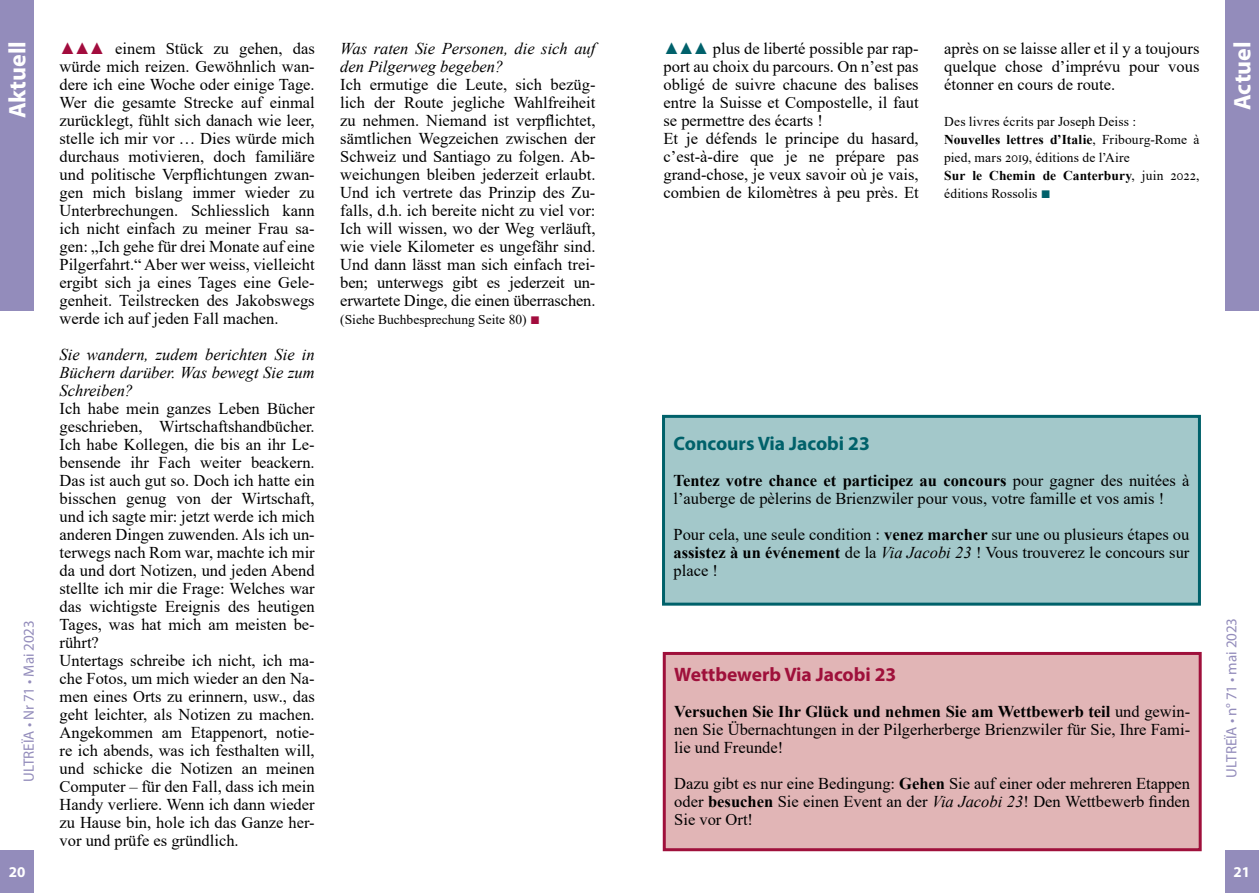
<style>
.page{position:relative;width:1259px;height:893px;background:#fff}
.page>*{position:absolute;margin:0;border:0;box-sizing:border-box;transform-origin:0 0}
.t1{font:700 24px "Myriad Pro";color:#fff}
.t2{font:700 19.5px "Myriad Pro";color:#9f103b}
.t3{font:700 19.5px "Myriad Pro";color:#00616a}
.t4{font:16.5px/18px "Times New Roman";color:#000;text-align:justify}
.t5{font:italic 16.5px/18px "Times New Roman";color:#000;text-align:justify}
.t6{font:15px "Myriad Pro";color:#938cbb}
.t7{font:700 15px "Myriad Pro";color:#fff}
.t8{font:13.5px/18px "Times New Roman";letter-spacing:.005em;color:#000}
.s1{color:#a20c3d}
.s2{color:#00616b}
.s3{font-weight:700}
.s4{font-style:italic;font-size:16.5px;color:#00616b}
.s5{font-style:italic;font-size:16.5px;color:#a20c3d}
.s6{font-style:italic}
</style>
<div class="page">
<div style="left:1225px;top:0;width:34px;height:310px;background:#938cbb"></div>
<div style="left:1225px;top:850px;width:34px;height:43px;background:#938cbb"></div>
<div style="left:0;top:0;width:34px;height:310px;background:#938cbb"></div>
<div style="left:0;top:850px;width:34px;height:43px;background:#938cbb"></div>
<div style="left:663px;top:416px;width:536px;height:188px;background:#a3c8ca"></div>
<div style="left:662px;top:415px;width:539px;height:191px;border:3px solid #00616a"></div>
<div style="left:664px;top:653px;width:536px;height:197px;background:#e1b5b6"></div>
<div style="left:663px;top:652px;width:538px;height:199px;border:3px solid #9f103b"></div>
<p class="t4" style="left:60px;top:39px;width:257px"><span class="s1">▲▲▲</span> einem Stück zu gehen, das würde mich reizen. Gewöhnlich wan&shy;dere ich eine Woche oder einige Tage.<br>Wer die gesamte Strecke auf einmal zurücklegt, fühlt sich danach wie leer, stelle ich mir vor … Dies würde mich durchaus motivieren, doch familiäre und politische Verpflichtungen zwan&shy;gen mich bislang immer wieder zu Unterbrechungen. Schliesslich kann ich nicht einfach zu meiner Frau sa&shy;gen: „Ich gehe für drei Monate auf eine Pilgerfahrt.“ Aber wer weiss, vielleicht ergibt sich ja eines Tages eine Gele&shy;genheit. Teilstrecken des Jakobswegs werde ich auf jeden Fall machen.</p>
<p class="t5" style="left:60px;top:345px;width:257px">Sie wandern, zudem berichten Sie in Büchern darüber. Was bewegt Sie zum Schreiben?</p>
<p class="t4" style="left:60px;top:399px;width:257px;text-align:left">Ich habe mein ganzes Leben Bücher geschrieben, Wirtschaftshandbücher.<br>Ich habe Kollegen, die bis an ihr Le&shy;bensende ihr Fach weiter beackern.<br>Das ist auch gut so. Doch ich hatte ein bisschen genug von der Wirtschaft, und ich sagte mir: jetzt werde ich mich anderen Dingen zuwenden. Als ich un&shy;terwegs nach Rom war, machte ich mir da und dort Notizen, und jeden Abend stellte ich mir die Frage: Welches war das wichtigste Ereignis des heutigen Tages, was hat mich am meisten be&shy;rührt?<br>Untertags schreibe ich nicht, ich ma&shy;che Fotos, um mich wieder an den Na&shy;men eines Orts zu erinnern, usw., das geht leichter, als Notizen zu machen.<br>Angekommen am Etappenort, notie&shy;re ich abends, was ich festhalten will, und schicke die Notizen an meinen Computer – für den Fall, dass ich mein Handy verliere. Wenn ich dann wieder zu Hause bin, hole ich das Ganze her&shy;vor und prüfe es gründlich.</p>
<p class="t4" style="left:663px;top:39px;width:257px;text-align:left"><span class="s2">▲▲▲</span> plus de liberté possible par rap&shy;port au choix du parcours. On n’est pas obligé de suivre chacune des balises entre la Suisse et Compostelle, il faut se permettre des écarts !<br>Et je défends le principe du hasard, c’est-à-dire que je ne prépare pas grand-chose, je veux savoir où je vais, combien de kilomètres à peu près. Et</p>
<h1 class="t1" style="left:2px;top:118px;width:79px;rotate:-90deg">Aktuell</h1>
<p class="t4" style="left:944px;top:39px;width:257px">après on se laisse aller et il y a toujours quelque chose d’imprévu pour vous étonner en cours de route.</p>
<p class="t8" style="left:944px;top:112px;width:257px">Des livres écrits par Joseph Deiss :<br><span class="s3">Nouvelles lettres d’Italie</span>, Fribourg-Rome à pied, mars 2019, éditions de l’Aire<br><span class="s3">Sur le Chemin de Canterbury</span>, juin 2022, éditions Rossolis <span class="s4">■</span></p>
<p class="t5" style="left:340px;top:39px;width:257px">Was raten Sie Personen, die sich auf den Pilgerweg begeben?</p>
<p class="t4" style="left:340px;top:75px;width:257px">Ich ermutige die Leute, sich bezüg&shy;lich der Route jegliche Wahlfreiheit zu nehmen. Niemand ist verpflichtet, sämtlichen Wegzeichen zwischen der Schweiz und Santiago zu folgen. Ab&shy;weichungen bleiben jederzeit erlaubt.<br>Und ich vertrete das Prinzip des Zu&shy;falls, d.h. ich bereite nicht zu viel vor:<br>Ich will wissen, wo der Weg verläuft, wie viele Kilometer es ungefähr sind.<br>Und dann lässt man sich einfach trei&shy;ben; unterwegs gibt es jederzeit un&shy;erwartete Dinge, die einen überraschen.</p>
<p class="t8" style="left:340px;top:310px;width:201px">(Siehe Buchbesprechung Seite 80) <span class="s5">■</span></p>
<h1 class="t1" style="left:1226px;top:110px;width:70px;rotate:-90deg">Actuel</h1>
<p class="t3" style="left:673px;top:431px;width:198px">Concours Via Jacobi 23</p>
<p class="t4" style="left:673px;top:471px;width:517px"><span class="s3">Tentez votre chance et participez au concours</span> pour gagner des nuitées à l’auberge de pèlerins de Brienzwiler pour vous, votre famille et vos amis !</p>
<p class="t4" style="left:673px;top:525px;width:517px">Pour cela, une seule condition : <span class="s3">venez marcher</span> sur une ou plusieurs étapes ou <span class="s3">assistez à un événement</span> de la <span class="s6">Via Jacobi 23</span> ! Vous trouverez le concours sur place !</p>
<p class="t6" style="left:20px;top:782px;width:163px;rotate:-90deg">ULTREÏA • Nr 71 • Mai 2023</p>
<p class="t6" style="left:1222px;top:778px;width:161px;rotate:-90deg">ULTREÏA • n° 71 • mai 2023</p>
<p class="t2" style="left:674px;top:662px;width:224px">Wettbewerb Via Jacobi 23</p>
<p class="t4" style="left:674px;top:702px;width:517px"><span class="s3">Versuchen Sie Ihr Glück und nehmen Sie am Wettbewerb teil</span> und gewin&shy;nen Sie Übernachtungen in der Pilgerherberge Brienzwiler für Sie, Ihre Fami&shy;lie und Freunde!</p>
<p class="t4" style="left:674px;top:774px;width:517px">Dazu gibt es nur eine Bedingung: <span class="s3">Gehen</span> Sie auf einer oder mehreren Etappen oder <span class="s3">besuchen</span> Sie einen Event an der <span class="s6">Via Jacobi 23</span>! Den Wettbewerb finden Sie vor Ort!</p>
<p class="t7" style="left:9px;top:862px;width:18px">20</p>
<p class="t7" style="left:1233px;top:862px;width:18px">21</p>
</div>
